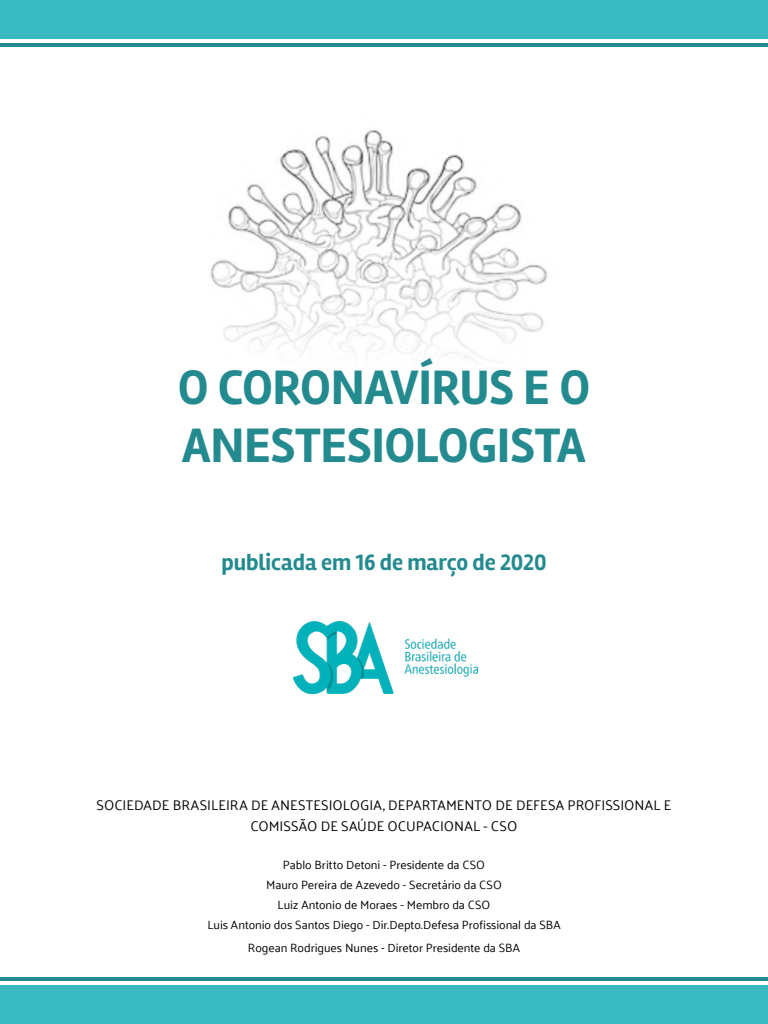
<style>
.page{position:relative;width:768px;height:1024px;background:#fff}
.page>*{position:absolute;margin:0;border:0;box-sizing:border-box;transform-origin:0 0}
.t1{font:700 50px/57.5px "Rambla";letter-spacing:-.01em;color:#238a8f}
.t2{font:700 23px "Rambla";letter-spacing:-.005em;color:#238a8f}
.t3{font:14px/21px "Palanquin";color:#000;text-align:center}
.t4{font:12px/20px "Palanquin";letter-spacing:-.005em;color:#000;text-align:center}
</style>
<div class="page">
<div style="left:0;top:985px;width:768px;height:39px;background:#3abac1"></div>
<hr style="left:0;top:977px;width:768px;height:4px;background:#238a8f">
<div style="left:0;top:0;width:768px;height:39px;background:#3abac1"></div>
<hr style="left:0;top:43px;width:768px;height:4px;background:#238a8f">
<img style="left:294px;top:621px;width:184px;height:73px">
<img style="left:210px;top:130px;width:338px;height:230px">
<h1 class="t1" style="left:178px;top:360px;width:414px">O CORONAVÍRUS E O<br>ANESTESIOLOGISTA</h1>
<h2 class="t2" style="left:221px;top:549px;width:327px">publicada em 16 de março de 2020</h2>
<p class="t3" style="left:97px;top:794px;width:576px">SOCIEDADE BRASILEIRA DE ANESTESIOLOGIA, DEPARTAMENTO DE DEFESA PROFISSIONAL E<br>COMISSÃO DE SAÚDE OCUPACIONAL - CSO</p>
<p class="t4" style="left:207px;top:855px;width:355px">Pablo Britto Detoni - Presidente da CSO<br>Mauro Pereira de Azevedo - Secretário da CSO<br>Luiz Antonio de Moraes - Membro da CSO<br>Luis Antonio dos Santos Diego - Dir.Depto.Defesa Profissional da SBA</p>
<p class="t4" style="left:248px;top:938px;width:274px">Rogean Rodrigues Nunes - Diretor Presidente da SBA</p>
</div>
